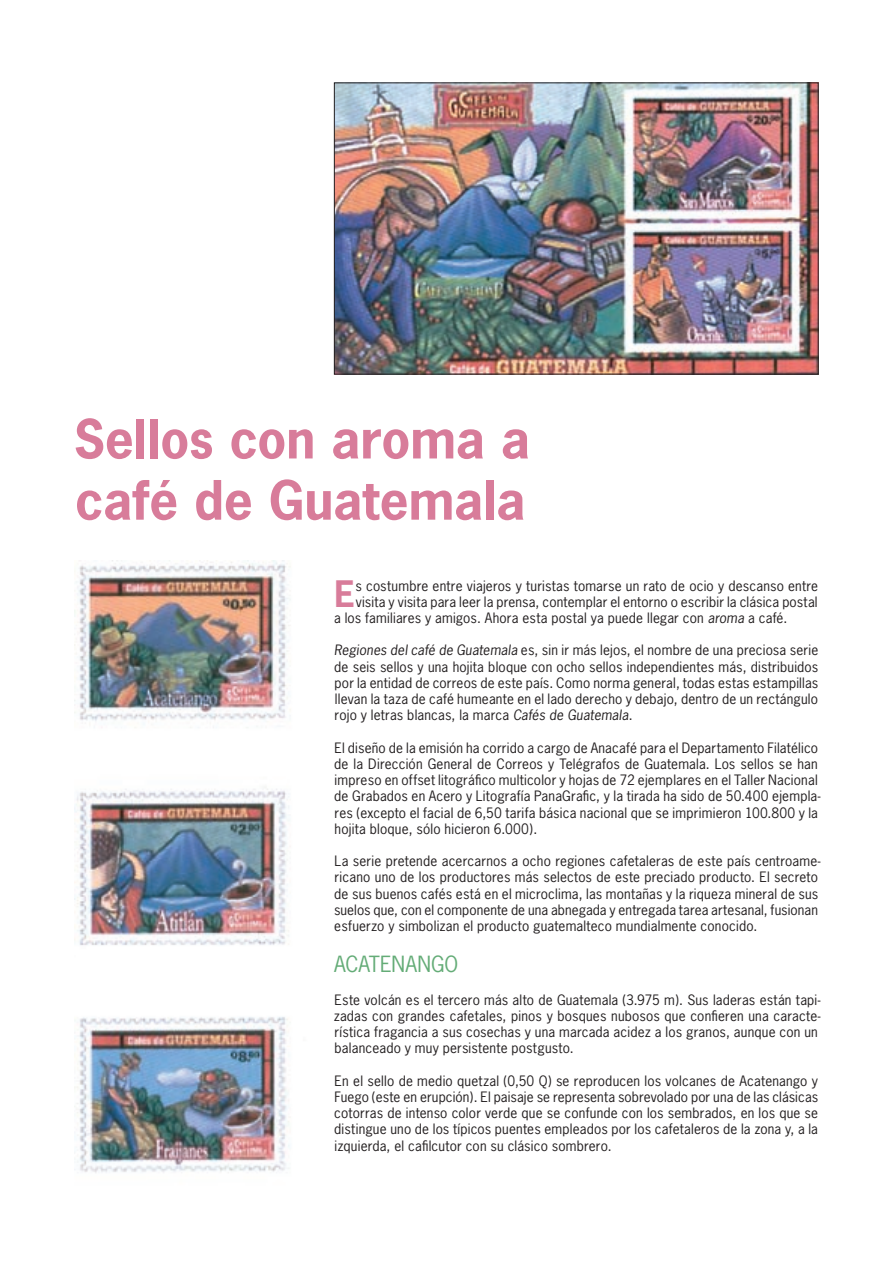
<style>
.page{position:relative;width:893px;height:1263px;background:#fff}
.page>*{position:absolute;margin:0;border:0;box-sizing:border-box;transform-origin:0 0}
.t1{font:700 51px/61.2px "News Gothic";color:#d87c9a}
.t2{font:700 34.35px "News Gothic";color:#d87c9a}
.t3{font:21px "News Gothic";color:#64ac77}
.t4{font:13.5px/16.2px "News Gothic";letter-spacing:.015em;color:#231f20}
.s1{font-style:italic}
</style>
<div class="page">
<img style="left:74px;top:561px;width:216px;height:612px">
<img style="left:336px;top:84px;width:481px;height:288px">
<div style="left:334px;top:82px;width:485px;height:292px;border:1px solid #231f20"></div>
<h1 class="t1" style="left:74px;top:408px;width:458px">Sellos con aroma a café de Guatemala</h1>
<h2 class="t2" style="left:335px;top:571px;width:22px">E</h2>
<p class="t4" style="left:355px;top:577px;width:464px">s costumbre entre viajeros y turistas tomarse un rato de ocio y descanso entre</p>
<p class="t4" style="left:356px;top:594px;width:463px">visita y visita para leer la prensa, contemplar el entorno o escribir la clásica postal</p>
<p class="t4" style="left:334px;top:610px;width:455px">a los familiares y amigos. Ahora esta postal ya puede llegar con <span class="s1">aroma</span> a café.</p>
<p class="t4" style="left:334px;top:642px;width:486px;text-align:justify"><span class="s1">Regiones del café de Guatemala</span> es, sin ir más lejos, el nombre de una preciosa serie de seis sellos y una hojita bloque con ocho sellos independientes más, distribuidos por la entidad de correos de este país. Como norma general, todas estas estampillas llevan la taza de café humeante en el lado derecho y debajo, dentro de un rectángulo rojo y letras blancas, la marca <span class="s1">Cafés de Guatemala</span>.</p>
<p class="t4" style="left:334px;top:739px;width:488px">El diseño de la emisión ha corrido a cargo de Anacafé para el Departamento Filatélico de la Dirección General de Correos y Telégrafos de Guatemala. Los sellos se han impreso en offset litográfico multicolor y hojas de 72 ejemplares en el Taller Nacional de Grabados en Acero y Litografía PanaGrafic, y la tirada ha sido de 50.400 ejempla&shy;res (excepto el facial de 6,50 tarifa básica nacional que se imprimieron 100.800 y la hojita bloque, sólo hicieron 6.000).</p>
<p class="t4" style="left:334px;top:853px;width:488px">La serie pretende acercarnos a ocho regiones cafetaleras de este país centroame&shy;ricano uno de los productores más selectos de este preciado producto. El secreto de sus buenos cafés está en el microclima, las montañas y la riqueza mineral de sus suelos que, con el componente de una abnegada y entregada tarea artesanal, fusionan esfuerzo y simbolizan el producto guatemalteco mundialmente conocido.</p>
<h3 class="t3" style="left:334px;top:951px;width:126px">ACATENANGO</h3>
<p class="t4" style="left:334px;top:991px;width:488px">Este volcán es el tercero más alto de Guatemala (3.975 m). Sus laderas están tapi&shy;zadas con grandes cafetales, pinos y bosques nubosos que confieren una caracte&shy;rística fragancia a sus cosechas y una marcada acidez a los granos, aunque con un balanceado y muy persistente postgusto.</p>
<p class="t4" style="left:334px;top:1072px;width:485px;text-align:justify">En el sello de medio quetzal (0,50 Q) se reproducen los volcanes de Acatenango y Fuego (este en erupción). El paisaje se representa sobrevolado por una de las clásicas cotorras de intenso color verde que se confunde con los sembrados, en los que se distingue uno de los típicos puentes empleados por los cafetaleros de la zona y, a la izquierda, el cafilcutor con su clásico sombrero.</p>
</div>
